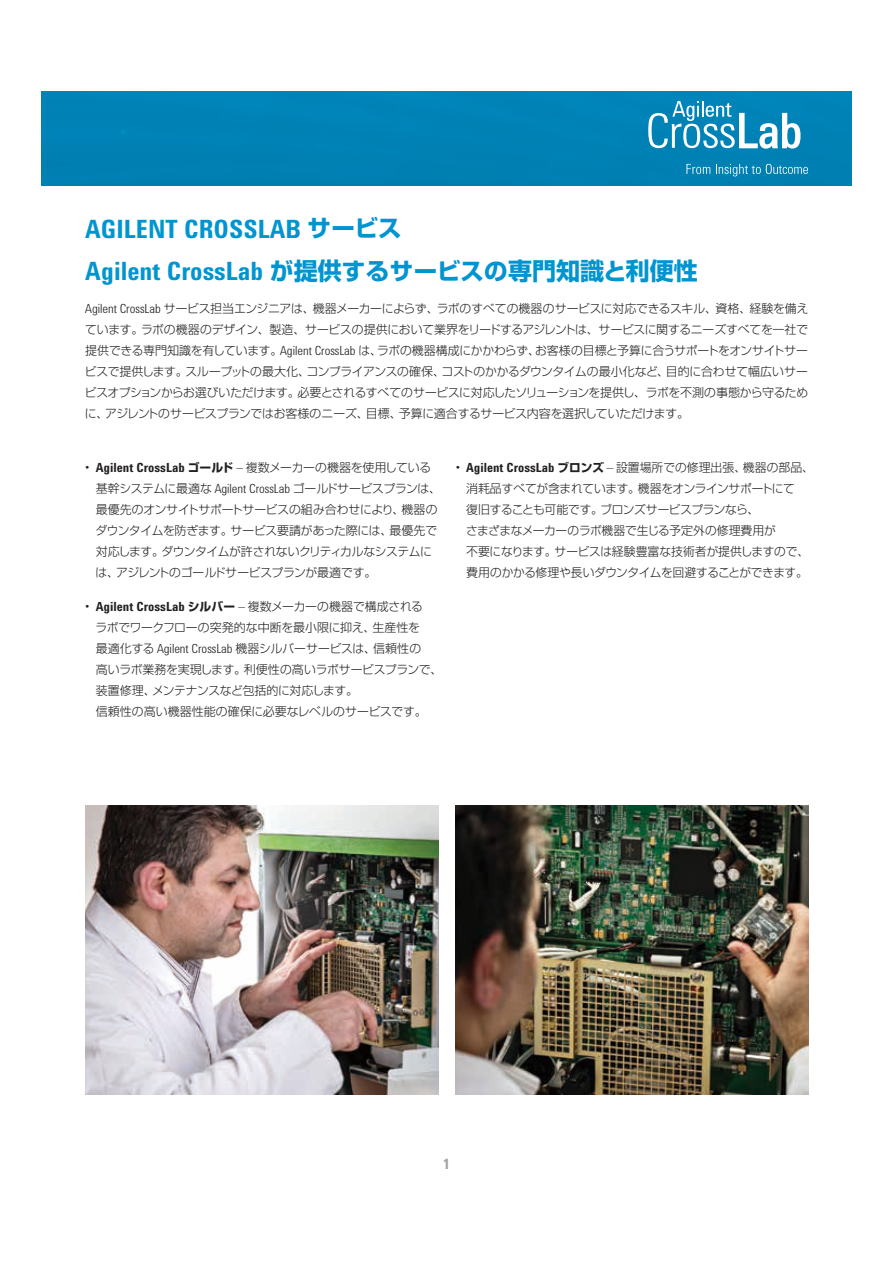
<style>
.page{position:relative;width:893px;height:1263px;background:#fff}
.page>*{position:absolute;margin:0;border:0;box-sizing:border-box;transform-origin:0 0}
.t1{font:700 25.95px "Agilent Condensed CFF";color:#0095d0}
.t2{font:700 14.55px "Agilent Condensed CFF";color:#a1a1a4}
.t3{font:700 12.9px "Agilent Condensed CFF";color:#221f20}
.t4{font:300 12.9px "Agilent Condensed CFF";color:#221f20}
.t5{font:300 11.7px/21px "Shin Go Pro";letter-spacing:-.035em;color:#221f20}
.s1{font-family:"Shin Go Pro";font-size:23.55px}
.s2{font-family:"Shin Go Pro";font-size:24px}
.s3{font-family:"Agilent Condensed CFF";font-size:12.9px}
.s4{font-size:12px}
.s5{font-weight:300}
.s6{font-family:"Shin Go Pro";font-size:11.7px}
.s7{font-family:"Shin Go Pro";font-weight:300;font-size:12px}
.s8{font-family:"Shin Go Pro";font-weight:300;font-size:11.7px}
.s9{font-family:"Shin Go Pro";font-size:12px}
</style>
<div class="page">
<div style="left:41px;top:91px;width:810px;height:95px;background:#0081b5"></div>
<svg style="left:648px;top:101px;width:152px;height:48px"></svg>
<svg style="left:686px;top:164px;width:24px;height:10px"></svg>
<svg style="left:716px;top:164px;width:92px;height:12px"></svg>
<img style="left:85px;top:805px;width:353px;height:290px">
<img style="left:455px;top:805px;width:353px;height:290px">
<h1 class="t1" style="left:85px;top:209px;width:318px">AGILENT CROSSLAB <span class="s1">サービス</span></h1>
<h1 class="t1" style="left:85px;top:252px;width:614px">Agilent CrossLab <span class="s1">が</span><span class="s2">提供</span><span class="s1">するサービスの</span><span class="s2">専門知識</span><span class="s1">と</span><span class="s2">利便性</span></h1>
<p class="t5" style="left:85px;top:297px;width:725px;text-align:justify"><span class="s3">Agilent CrossLab</span> サービス<span class="s4">担当</span>エンジニアは<span class="s4">、機器</span>メーカーによらず<span class="s4">、</span>ラボのすべての<span class="s4">機器</span>のサービスに<span class="s4">対応</span>できるスキル<span class="s4">、資格、経験</span>を<span class="s4">備</span>えています<span class="s4">。</span>ラボの<span class="s4">機器</span>のデザイン<span class="s4">、製造、</span>サービスの<span class="s4">提供</span>において<span class="s4">業界</span>をリードするアジレントは<span class="s4">、</span>サービスに<span class="s4">関</span>するニーズすべてを<span class="s4">一社</span>で<span class="s4">提供</span>できる<span class="s4">専門知識</span>を<span class="s4">有</span>しています<span class="s4">。</span><span class="s3">Agilent CrossLab</span> は<span class="s4">、</span>ラボの<span class="s4">機器構成</span>にかかわらず<span class="s4">、</span>お<span class="s4">客様</span>の<span class="s4">目標</span>と<span class="s4">予算</span>に<span class="s4">合</span>うサポートをオンサイトサービスで<span class="s4">提供</span>します<span class="s4">。</span>スループットの<span class="s4">最大化、</span>コンプライアンスの<span class="s4">確保、</span>コストのかかるダウンタイムの<span class="s4">最小化</span>など<span class="s4">、目的</span>に<span class="s4">合</span>わせて<span class="s4">幅広</span>いサービスオプションからお<span class="s4">選</span>びいただけます<span class="s4">。必要</span>とされるすべてのサービスに<span class="s4">対応</span>したソリューションを<span class="s4">提供</span>し<span class="s4">、</span>ラボを<span class="s4">不測</span>の<span class="s4">事態</span>から<span class="s4">守</span>るために<span class="s4">、</span>アジレントのサービスプランではお<span class="s4">客様</span>のニーズ<span class="s4">、目標、予算</span>に<span class="s4">適合</span>するサービス<span class="s4">内容</span>を<span class="s4">選択</span>していただけます<span class="s4">。</span></p>
<p class="t3" style="left:85px;top:457px;width:347px"><span class="s5">•</span> Agilent CrossLab <span class="s6">ゴールド</span> <span class="s5">–</span> <span class="s7">複数</span><span class="s8">メーカーの</span><span class="s7">機器</span><span class="s8">を</span><span class="s7">使用</span><span class="s8">している</span></p>
<p class="t5" style="left:95px;top:476px;width:347px"><span class="s4">基幹</span>システムに<span class="s4">最適</span>な <span class="s3">Agilent CrossLab</span> ゴールドサービスプランは<span class="s4">、最優先</span>のオンサイトサポートサービスの<span class="s4">組</span>み<span class="s4">合</span>わせにより<span class="s4">、機器</span>のダウンタイムを<span class="s4">防</span>ぎます<span class="s4">。</span>サービス<span class="s4">要請</span>があった<span class="s4">際</span>には<span class="s4">、最優先</span>で<span class="s4">対応</span>します<span class="s4">。</span>ダウンタイムが<span class="s4">許</span>されないクリティカルなシステムには<span class="s4">、</span>アジレントのゴールドサービスプランが<span class="s4">最適</span>です<span class="s4">。</span></p>
<p class="t3" style="left:85px;top:597px;width:339px"><span class="s5">•</span> Agilent CrossLab <span class="s6">シルバー</span> <span class="s5">–</span> <span class="s7">複数</span><span class="s8">メーカーの</span><span class="s7">機器</span><span class="s8">で</span><span class="s7">構成</span><span class="s8">される</span></p>
<p class="t5" style="left:96px;top:616px;width:326px">ラボでワークフローの<span class="s4">突発的</span>な<span class="s4">中断</span>を<span class="s4">最小限</span>に<span class="s4">抑</span>え<span class="s4">、生産性</span>を</p>
<p class="t4" style="left:96px;top:639px;width:327px"><span class="s9">最適化</span><span class="s6">する</span> Agilent CrossLab <span class="s9">機器</span><span class="s6">シルバーサービスは</span><span class="s9">、信頼性</span><span class="s6">の</span></p>
<p class="t5" style="left:96px;top:658px;width:348px"><span class="s4">高</span>いラボ<span class="s4">業務</span>を<span class="s4">実現</span>します<span class="s4">。利便性</span>の<span class="s4">高</span>いラボサービスプランで<span class="s4">、装置修理、</span>メンテナンスなど<span class="s4">包括的</span>に<span class="s4">対応</span>します<span class="s4">。<br>信頼性</span>の<span class="s4">高</span>い<span class="s4">機器性能</span>の<span class="s4">確保</span>に<span class="s4">必要</span>なレベルのサービスです<span class="s4">。</span></p>
<p class="t3" style="left:456px;top:457px;width:360px"><span class="s5">•</span> Agilent CrossLab <span class="s6">ブロンズ</span> <span class="s5">–</span> <span class="s7">設置場所</span><span class="s8">での</span><span class="s7">修理出張、機器</span><span class="s8">の</span><span class="s7">部品、</span></p>
<p class="t5" style="left:466px;top:476px;width:345px"><span class="s4">消耗品</span>すべてが<span class="s4">含</span>まれています<span class="s4">。機器</span>をオンラインサポートにて<br><span class="s4">復旧</span>することも<span class="s4">可能</span>です<span class="s4">。</span>ブロンズサービスプランなら<span class="s4">、<br></span>さまざまなメーカーのラボ<span class="s4">機器</span>で<span class="s4">生</span>じる<span class="s4">予定外</span>の<span class="s4">修理費用</span>が<br><span class="s4">不要</span>になります<span class="s4">。</span>サービスは<span class="s4">経験豊富</span>な<span class="s4">技術者</span>が<span class="s4">提供</span>しますので<span class="s4">、費用</span>のかかる<span class="s4">修理</span>や<span class="s4">長</span>いダウンタイムを<span class="s4">回避</span>することができます<span class="s4">。</span></p>
<p class="t2" style="left:443px;top:1153px;width:8px">1</p>
</div>
